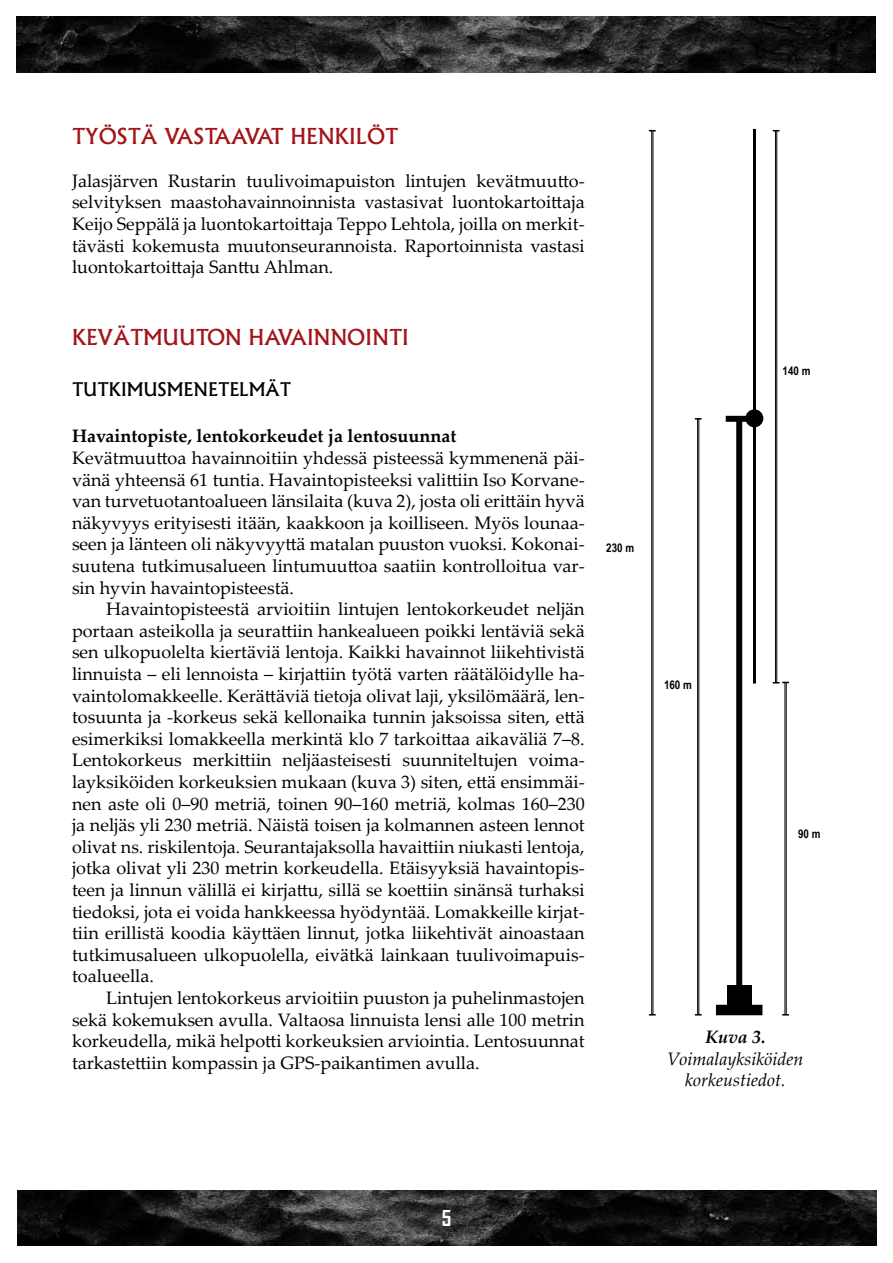
<style>
.page{position:relative;width:893px;height:1263px;background:#fff}
.page>*{position:absolute;margin:0;border:0;box-sizing:border-box;transform-origin:0 0}
.t1{font:500 21px "Albertus";color:#a3151a}
.t2{font:700 21px "Agency FB";color:#fff}
.t3{font:18px/21.6px "Palatino Linotype";color:#000;text-align:justify}
.t4{font:700 18px "Palatino Linotype";color:#000}
.t5{font:italic 18px/21.6px "Palatino Linotype";color:#000;text-align:center}
.t6{font:500 18px "Albertus";color:#000}
.t7{font:italic 700 18px "Palatino Linotype";color:#000}
.t8{font:700 12px "Arial Narrow";color:#000}
</style>
<div class="page">
<img style="left:17px;top:17px;width:859px;height:55px">
<img style="left:17px;top:1191px;width:859px;height:55px">
<div style="left:736px;top:419px;width:6px;height:578px;background:#000"></div>
<div style="left:726px;top:416px;width:27px;height:6px;background:#000"></div>
<div style="left:727px;top:985px;width:24px;height:24px;background:#000"></div>
<hr style="left:753px;top:129px;width:3px;height:554px;background:#000">
<div style="left:745px;top:409px;width:18px;height:18px;background:#000;border-radius:50%"></div>
<div style="left:716px;top:1005px;width:46px;height:10px;background:#000"></div>
<hr style="left:699px;top:419px;width:1px;height:596px;background:#000">
<hr style="left:697px;top:419px;width:1px;height:596px;background:#000">
<svg style="left:695px;top:418px;width:7px;height:2px"></svg>
<hr style="left:653px;top:131px;width:1px;height:884px;background:#000">
<hr style="left:651px;top:131px;width:1px;height:884px;background:#000">
<hr style="left:786px;top:682px;width:1px;height:333px;background:#000">
<hr style="left:785px;top:682px;width:1px;height:333px;background:#000">
<hr style="left:776px;top:131px;width:1px;height:552px;background:#000">
<hr style="left:775px;top:131px;width:1px;height:552px;background:#000">
<p class="t1" style="left:72px;top:123px;width:60px">TYÖSTÄ</p>
<p class="t1" style="left:164px;top:123px;width:235px">VASTAAVAT HENKILÖT</p>
<p class="t3" style="left:72px;top:169px;width:514px">Jalasjärven Rustarin tuulivoimapuiston lintujen kevätmuutto&shy;selvityksen maastohavainnoinnista vastasivat luontokartoittaja Keijo Seppälä ja luontokartoittaja Teppo Lehtola, joilla on merkit&shy;tävästi kokemusta muutonseurannoista. Raportoinnista vastasi luontokartoittaja Santtu Ahlman.</p>
<p class="t1" style="left:72px;top:324px;width:192px">K EVÄTMUUTON HAVA</p>
<p class="t1" style="left:307px;top:324px;width:103px">INNOINTI</p>
<p class="t6" style="left:72px;top:378px;width:14px">TUT</p>
<p class="t6" style="left:109px;top:378px;width:26px">KIMUSME</p>
<p class="t6" style="left:193px;top:378px;width:28px">NETELMÄT</p>
<p class="t4" style="left:72px;top:423px;width:386px">Havaintopiste, lentokorkeudet ja lentosuunnat</p>
<p class="t3" style="left:72px;top:446px;width:514px">Kevätmuuttoa havainnoitiin yhdessä pisteessä kymmenenä päi&shy;vänä yhteensä 61 tuntia. Havaintopisteeksi valittiin Iso Korvane&shy;van turvetuotantoalueen länsilaita (kuva 2), josta oli erittäin hyvä näkyvyys erityisesti itään, kaakkoon ja koilliseen. Myös lounaa&shy;seen ja länteen oli näkyvyyttä matalan puuston vuoksi. Kokonai&shy;suutena tutkimusalueen lintumuuttoa saatiin kontrolloitua var&shy;sin hyvin havaintopisteestä.</p>
<p class="t3" style="left:72px;top:598px;width:514px;text-indent:34px">Havaintopisteestä arvioitiin lintujen lentokorkeudet neljän portaan asteikolla ja seurattiin hankealueen poikki lentäviä sekä sen ulkopuolelta kiertäviä lentoja. Kaikki havainnot liikehtivistä linnuista – eli lennoista – kirjattiin työtä varten räätälöidylle ha&shy;vaintolomakkeelle. Kerättäviä tietoja olivat laji, yksilömäärä, len&shy;tosuunta ja -korkeus sekä kellonaika tunnin jaksoissa siten, että esimerkiksi lomakkeella merkintä klo 7 tarkoittaa aikaväliä 7–8.<br>Lentokorkeus merkittiin neljäasteisesti suunniteltujen voima&shy;layksiköiden korkeuksien mukaan (kuva 3) siten, että ensimmäi&shy;nen aste oli 0–90 metriä, toinen 90–160 metriä, kolmas 160–230 ja neljäs yli 230 metriä. Näistä toisen ja kolmannen asteen lennot olivat ns. riskilentoja. Seurantajaksolla havaittiin niukasti lentoja, jotka olivat yli 230 metrin korkeudella. Etäisyyksiä havaintopis&shy;teen ja linnun välillä ei kirjattu, sillä se koettiin sinänsä turhaksi tiedoksi, jota ei voida hankkeessa hyödyntää. Lomakkeille kirjat&shy;tiin erillistä koodia käyttäen linnut, jotka liikehtivät ainoastaan tutkimusalueen ulkopuolella, eivätkä lainkaan tuulivoimapuis&shy;toalueella.</p>
<p class="t3" style="left:72px;top:986px;width:514px;text-indent:34px">Lintujen lentokorkeus arvioitiin puuston ja puhelinmastojen sekä kokemuksen avulla. Valtaosa linnuista lensi alle 100 metrin korkeudella, mikä helpotti korkeuksien arviointia. Lentosuunnat tarkastettiin kompassin ja GPS-paikantimen avulla.</p>
<p class="t8" style="left:606px;top:538px;width:29px">230 m</p>
<p class="t8" style="left:783px;top:362px;width:29px">140 m</p>
<p class="t8" style="left:664px;top:676px;width:29px">160 m</p>
<p class="t8" style="left:798px;top:824px;width:24px">90 m</p>
<p class="t7" style="left:705px;top:1024px;width:62px">Kuva 3.</p>
<p class="t5" style="left:668px;top:1047px;width:137px">Voimalayksiköiden korkeustiedot.</p>
<p class="t2" style="left:442px;top:1205px;width:11px">5</p>
</div>
